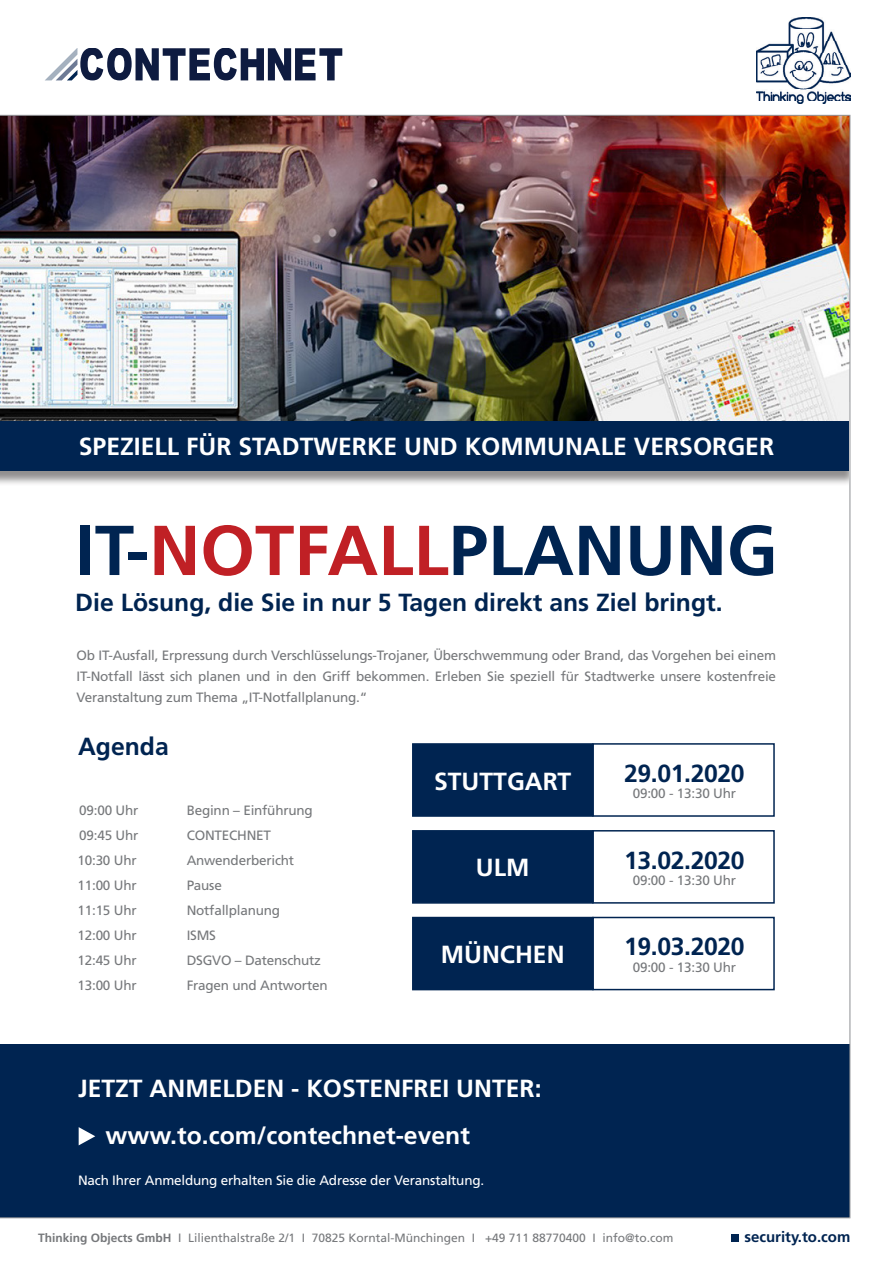
<style>
.page{position:relative;width:893px;height:1263px;background:#fff}
.page>*{position:absolute;margin:0;border:0;box-sizing:border-box;transform-origin:0 0}
.titel_main{font:700 70.5px "Frutiger LT Std";color:#002451}
.titel_main-2{font:700 24.75px "Frutiger LT Std";color:#fff}
.titel_main-3{font:700 24.75px "Frutiger LT Std";color:#002451}
.fließtext{font:700 24.75px "Frutiger LT Std";letter-spacing:-.015em;color:#002451}
.headlines{font:700 15px "Frutiger LT Std";color:#002451}
.fließtext-2{font:13.5px/21px "Frutiger LT Std";letter-spacing:-.015em;color:#76787b;text-align:justify}
.fließtext-3{font:13.5px "Frutiger LT Std";letter-spacing:-.015em;color:#fff}
.headlines-2{font:12px "Frutiger LT Std";color:#76787b}
.s1{color:#c02025}
.s2{font-weight:700}
.s3{font-family:"Frutiger LT"}
</style>
<div class="page">
<img style="left:757px;top:17px;width:93px;height:86px">
<svg style="left:45px;top:48px;width:297px;height:32px"></svg>
<div style="left:731px;top:1234px;width:8px;height:8px;background:#002451"></div>
<img style="left:0;top:115px;width:850px;height:1103px">
<p class="titel_main-2" style="left:79px;top:432px;width:697px">SPEZIELL FÜR STADTWERKE UND KOMMUNALE VERSORGER</p>
<p class="titel_main" style="left:75px;top:509px;width:704px">IT-<span class="s1">NOTFALL</span>PLANUNG</p>
<p class="titel_main-3" style="left:75px;top:588px;width:649px">Die Lösung, die Sie in nur 5 Tagen direkt ans Ziel bringt.</p>
<p class="fließtext-2" style="left:77px;top:645px;width:701px">Ob IT-Ausfall, Erpressung durch Verschlüsselungs-Trojaner, Überschwemmung oder Brand, das Vorgehen bei einem IT-Notfall lässt sich planen und in den Griff bekommen. Erleben Sie speziell für Stadtwerke unsere kostenfreie Veranstaltung zum Thema „IT-Notfallplanung.“</p>
<p class="titel_main-3" style="left:78px;top:732px;width:92px">Agenda</p>
<p class="fließtext-2" style="left:79px;top:799px;width:61px">09:00 Uhr</p>
<p class="fließtext-2" style="left:187px;top:799px;width:128px">Beginn – Einführung</p>
<p class="fließtext-2" style="left:79px;top:824px;width:61px">09:45 Uhr</p>
<p class="fließtext-2" style="left:187px;top:824px;width:86px">CONTECHNET</p>
<p class="fließtext-2" style="left:78px;top:849px;width:61px">10:30 Uhr</p>
<p class="fließtext-2" style="left:187px;top:849px;width:109px">Anwenderbericht</p>
<p class="fließtext-2" style="left:78px;top:875px;width:61px">11:00 Uhr</p>
<p class="fließtext-2" style="left:187px;top:875px;width:37px">Pause</p>
<p class="fließtext-2" style="left:78px;top:900px;width:61px">11:15 Uhr</p>
<p class="fließtext-2" style="left:187px;top:900px;width:95px">Notfallplanung</p>
<p class="fließtext-2" style="left:78px;top:925px;width:61px">12:00 Uhr</p>
<p class="fließtext-2" style="left:187px;top:925px;width:31px">ISMS</p>
<p class="fließtext-2" style="left:78px;top:950px;width:61px">12:45 Uhr</p>
<p class="fließtext-2" style="left:187px;top:950px;width:136px">DSGVO – Datenschutz</p>
<p class="fließtext-2" style="left:78px;top:975px;width:61px">13:00 Uhr</p>
<p class="fließtext-2" style="left:187px;top:975px;width:142px">Fragen und Antworten</p>
<p class="titel_main-2" style="left:434px;top:766px;width:139px">STUTTGART</p>
<p class="fließtext" style="left:624px;top:759px;width:122px">29.01.2020</p>
<p class="fließtext-2" style="left:633px;top:783px;width:105px">09:00 - 13:30 Uhr</p>
<p class="titel_main-2" style="left:476px;top:853px;width:55px">ULM</p>
<p class="fließtext" style="left:624px;top:845px;width:122px">13.02.2020</p>
<p class="fließtext-2" style="left:633px;top:870px;width:105px">09:00 - 13:30 Uhr</p>
<p class="titel_main-2" style="left:441px;top:940px;width:125px">MÜNCHEN</p>
<p class="fließtext" style="left:624px;top:932px;width:122px">19.03.2020</p>
<p class="fließtext-2" style="left:633px;top:956px;width:105px">09:00 - 13:30 Uhr</p>
<p class="titel_main-2" style="left:78px;top:1074px;width:465px">JETZT ANMELDEN - KOSTENFREI UNTER:</p>
<p class="titel_main-2" style="left:106px;top:1121px;width:366px">www.to.com/contechnet-event</p>
<p class="fließtext-3" style="left:78px;top:1173px;width:408px">Nach Ihrer Anmeldung erhalten Sie die Adresse der Veranstaltung.</p>
<p class="headlines-2" style="left:38px;top:1231px;width:637px"><span class="s2">Thinking Objects GmbH</span> <span class="s3">I</span> Lilienthalstraße 2/1 I 70825 Korntal-Münchingen I +49 711 88770400 I info@to.com</p>
<p class="headlines" style="left:744px;top:1228px;width:108px">security.to.com</p>
</div>
